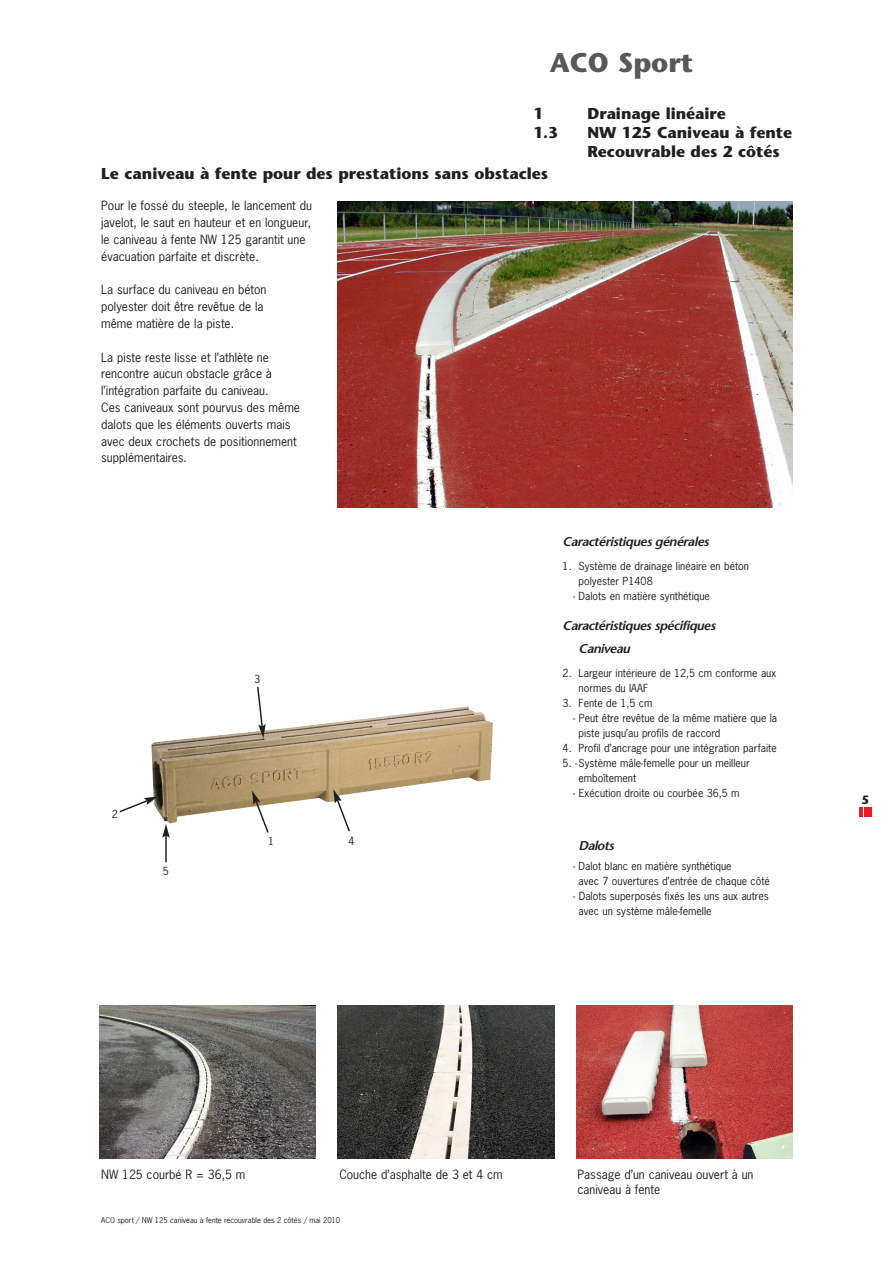
<style>
.page{position:relative;width:893px;height:1263px;background:#fff}
.page>*{position:absolute;margin:0;border:0;box-sizing:border-box;transform-origin:0 0}
.t1{font:700 27px "Stone Sans";color:#57585a}
.t2{font:700 15.75px/18.9px "Stone Sans";color:#231f20}
.t3{font:italic 600 12.75px/23.5px "Stone Sans";color:#231f20}
.t4{font:12px/16.8px "News Gothic";color:#231f20}
.t5{font:700 12px "Stone Sans";color:#231f20}
.t6{font:10.5px/15px "News Gothic";color:#231f20}
.t7{font:7.5px "News Gothic";color:#231f20}
</style>
<div class="page">
<img style="left:338px;top:201px;width:455px;height:306px">
<img style="left:100px;top:1006px;width:215px;height:153px">
<img style="left:338px;top:1006px;width:217px;height:153px">
<img style="left:576px;top:1006px;width:217px;height:153px">
<img style="left:151px;top:706px;width:342px;height:117px">
<svg style="left:252px;top:791px;width:18px;height:42px"></svg>
<svg style="left:119px;top:796px;width:39px;height:18px"></svg>
<svg style="left:256px;top:687px;width:10px;height:51px"></svg>
<svg style="left:333px;top:789px;width:18px;height:43px"></svg>
<hr style="left:165px;top:835px;width:2px;height:27px;background:#231f20">
<svg style="left:162px;top:824px;width:8px;height:14px"></svg>
<svg style="left:859px;top:808px;width:13px;height:9px"></svg>
<h1 class="t1" style="left:550px;top:46px;width:145px">ACO Sport</h1>
<h2 class="t2" style="left:533px;top:104px;width:11px">1</h2>
<h2 class="t2" style="left:587px;top:104px;width:140px">Drainage linéaire</h2>
<h2 class="t2" style="left:533px;top:123px;width:26px">1.3</h2>
<h2 class="t2" style="left:587px;top:123px;width:206px">NW 125 Caniveau à fente<br>Recouvrable des 2 côtés</h2>
<h2 class="t2" style="left:101px;top:164px;width:448px">Le caniveau à fente pour des prestations sans obstacles</h2>
<p class="t4" style="left:101px;top:197px;width:212px">Pour le fossé du steeple, le lancement du javelot, le saut en hauteur et en longueur, le caniveau à fente NW 125 garantit une évacuation parfaite et discrète.</p>
<p class="t4" style="left:101px;top:281px;width:167px">La surface du caniveau en béton polyester doit être revêtue de la même matière de la piste.</p>
<p class="t4" style="left:101px;top:349px;width:200px">La piste reste lisse et l’athlète ne rencontre aucun obstacle grâce à l’intégration parfaite du caniveau.<br>Ces caniveaux sont pourvus des même dalots que les éléments ouverts mais avec deux crochets de positionnement supplémentaires.</p>
<p class="t6" style="left:112px;top:807px;width:8px">2</p>
<p class="t6" style="left:163px;top:863px;width:8px">5</p>
<p class="t6" style="left:254px;top:671px;width:8px">3</p>
<p class="t6" style="left:268px;top:834px;width:8px">1</p>
<p class="t6" style="left:348px;top:834px;width:8px">4</p>
<p class="t3" style="left:563px;top:530px;width:151px">Caractéristiquesgénérales</p>
<p class="t6" style="left:578px;top:558px;width:172px;text-indent:-16px">1. Système de drainage linéaire en béton polyester P1408</p>
<p class="t6" style="left:573px;top:588px;width:138px">- Dalots en matière synthétique</p>
<p class="t3" style="left:578px;top:614px;width:142px;text-indent:-16px">Caractéristiquesspécifiques<br>Caniveau</p>
<p class="t6" style="left:578px;top:665px;width:199px;text-indent:-16px">2. Largeur intérieure de 12,5 cm conforme aux normes du IAAF</p>
<p class="t6" style="left:563px;top:695px;width:91px">3. Fente de 1,5 cm</p>
<p class="t6" style="left:578px;top:710px;width:200px;text-indent:-5px">- Peut être revêtue de la même matière que la piste jusqu’au profils de raccord</p>
<p class="t6" style="left:563px;top:740px;width:216px">4. Profil d’ancrage pour une intégration parfaite</p>
<p class="t6" style="left:578px;top:755px;width:173px;text-indent:-16px">5. -Système mâle-femelle pour un meilleur emboîtement</p>
<p class="t6" style="left:573px;top:785px;width:168px">- Exécution droite ou courbée 36,5 m</p>
<p class="t3" style="left:578px;top:834px;width:40px">Dalots</p>
<p class="t6" style="left:578px;top:858px;width:193px;text-indent:-5px">- Dalot blanc en matière synthétique<br>avec 7 ouvertures d’entrée de chaque côté</p>
<p class="t6" style="left:578px;top:888px;width:192px;text-indent:-5px">- Dalots superposés fixés les uns aux autres avec un système mâle-femelle</p>
<p class="t5" style="left:861px;top:793px;width:9px">5</p>
<p class="t4" style="left:101px;top:1166px;width:146px">NW 125 courbé R = 36,5 m</p>
<p class="t4" style="left:339px;top:1166px;width:165px">Couche d’asphalte de 3 et 4 cm</p>
<p class="t4" style="left:577px;top:1167px;width:177px;line-height:15px">Passage d’un caniveau ouvert à un caniveau à fente</p>
<p class="t7" style="left:101px;top:1216px;width:241px">ACO sport / NW 125 caniveau à fente recouvrable des 2 côtés / mai 2010</p>
</div>
